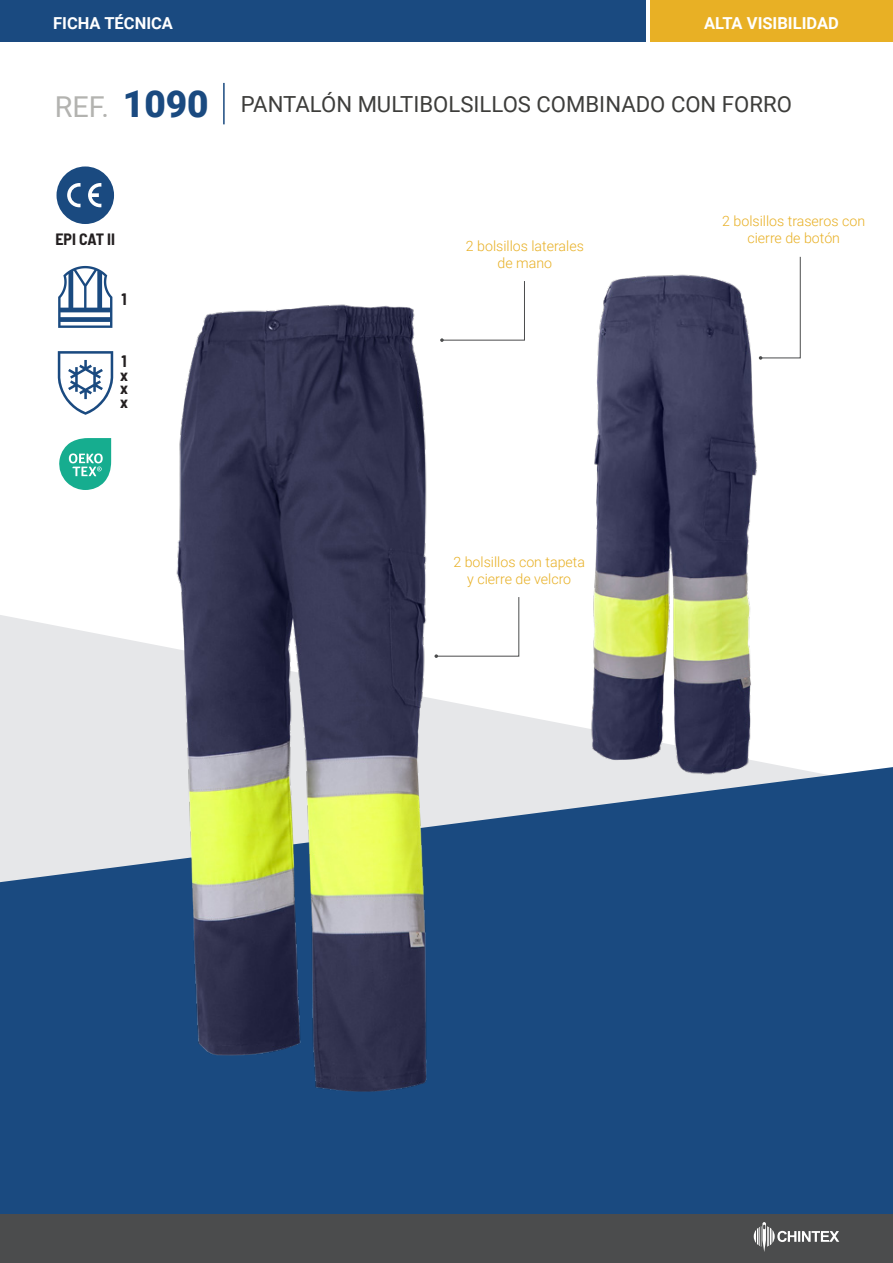
<style>
.page{position:relative;width:893px;height:1263px;background:#fff}
.page>*{position:absolute;margin:0;border:0;box-sizing:border-box;transform-origin:0 0}
.t1{font:22.2px "Roboto";color:#3d3d3b}
.t2{font:700 16.5px "Roboto";color:#fff}
.t3{font:700 semi-condensed 16.2px/13.5px "Barlow";color:#231f20;text-align:justify}
.t4{font:700 semi-condensed 16.05px "Barlow";color:#231f20}
.t5{font:300 14.25px/17.1px "Roboto";color:#e8b025;text-align:center}
.s1{font-size:28.8px;color:#b3b3b0}
.s2{font-weight:900;font-size:37.05px;color:#1a4a80}
</style>
<div class="page">
<svg style="left:0;top:615px;width:775px;height:150px;fill:#e6e7e9"></svg>
<svg style="left:0;top:765px;width:893px;height:449px;background:#2a5688"></svg>
<div style="left:0;top:0;width:645px;height:42px;background:#1a4a80"></div>
<div style="left:0;top:1214px;width:893px;height:49px;background:#4b4c4d"></div>
<div style="left:650px;top:0;width:243px;height:42px;background:#e8b025"></div>
<svg style="left:754px;top:1222px;width:85px;height:30px"></svg>
<hr style="left:223px;top:83px;width:2px;height:41px;background:#1a4a80">
<img style="left:123px;top:304px;width:330px;height:794px">
<svg style="left:440px;top:281px;width:85px;height:61px"></svg>
<svg style="left:759px;top:256px;width:42px;height:104px"></svg>
<svg style="left:434px;top:596px;width:86px;height:62px"></svg>
<img style="left:579px;top:274px;width:180px;height:513px">
<svg style="left:57px;top:166px;width:57px;height:58px"></svg>
<svg style="left:58px;top:266px;width:54px;height:62px"></svg>
<svg style="left:59px;top:438px;width:52px;height:52px"></svg>
<svg style="left:58px;top:351px;width:55px;height:64px"></svg>
<p class="t2" style="left:53px;top:11px;width:121px">FICHA TÉCNICA</p>
<p class="t2" style="left:704px;top:11px;width:136px">ALTA VISIBILIDAD</p>
<h1 class="t1" style="left:55px;top:89px;width:738px"><span class="s1">REF.</span> <span class="s2">1090</span> PANTALÓN MULTIBOLSILLOS COMBINADO CON FORRO</h1>
<p class="t4" style="left:55px;top:228px;width:61px">EPI CAT II</p>
<p class="t3" style="left:121px;top:291px;width:7px">1</p>
<p class="t3" style="left:120px;top:354px;width:9px">1 x x x</p>
<p class="t5" style="left:466px;top:236px;width:120px">2 bolsillos laterales de mano</p>
<p class="t5" style="left:453px;top:552px;width:133px">2 bolsillos con tapeta y cierre de velcro</p>
<p class="t5" style="left:722px;top:212px;width:145px">2 bolsillos traseros con cierre de botón</p>
</div>
